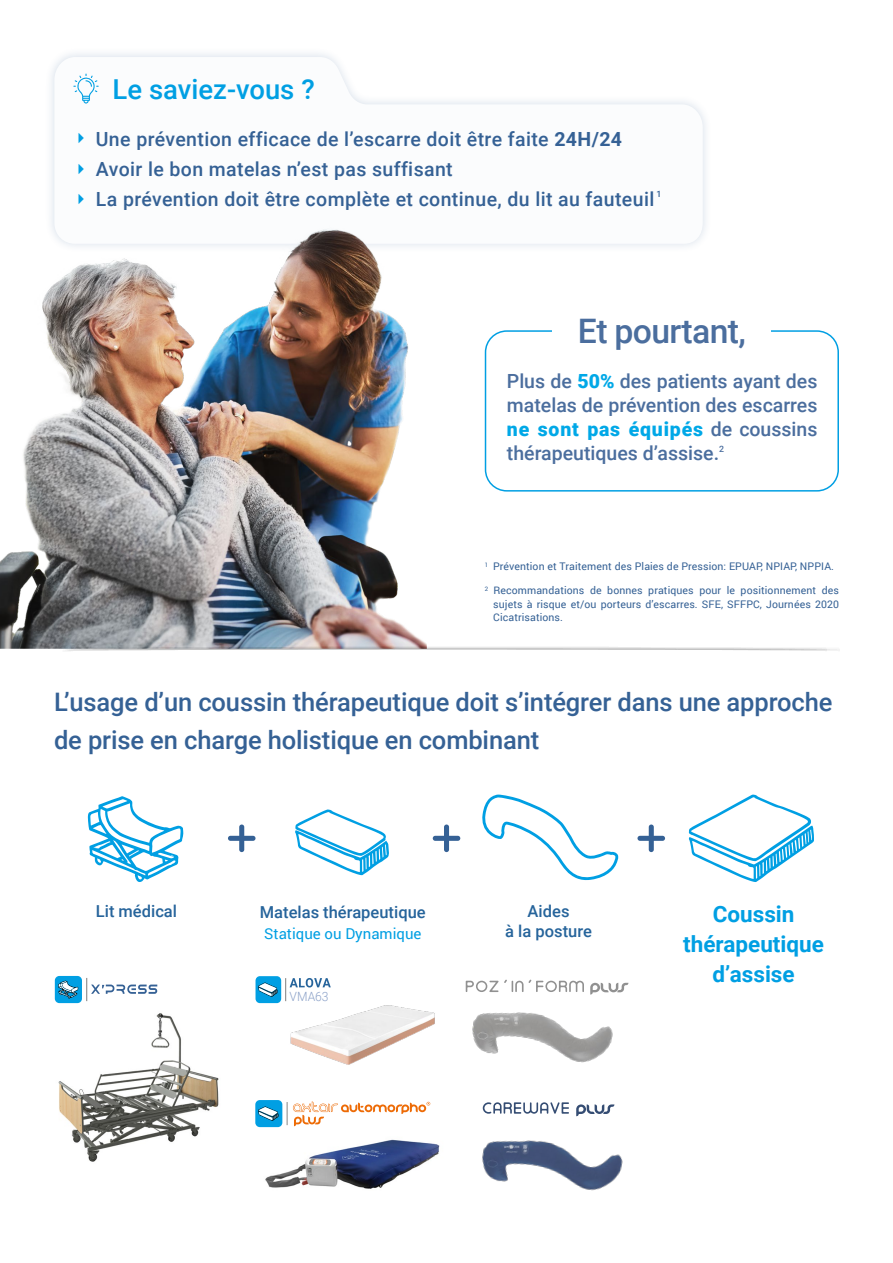
<style>
.page{position:relative;width:893px;height:1263px;background:#fff}
.page>*{position:absolute;margin:0;border:0;box-sizing:border-box;transform-origin:0 0}
.t1{font:500 33.75px "Roboto";letter-spacing:-.02em;color:#4b6e9e}
.t2{font:500 27.45px "Roboto";color:#009fe3}
.t3{font:500 25.5px/37.5px "Roboto";letter-spacing:-.005em;color:#356195}
.t4{font:700 22.5px/30px "Roboto";color:#009fe3;text-align:center}
.t5{font:500 19.5px/30.3px "Roboto";letter-spacing:.02em;color:#356195}
.t6{font:500 19.5px/24px "Roboto";color:#4b6e9e;text-align:justify}
.t7{font:500 16.5px/19.8px "Roboto";color:#26649b;text-align:center}
.t8{font:15px "Roboto";color:#009fe3}
.t9{font:300 12.75px "Roboto";color:#8ba1c8;scale:.95 1}
.t10{font:10.5px/13.5px "Roboto";letter-spacing:.01em;color:#356195;text-align:justify}
.t11{font:500 8.7px "Roboto";color:#356195}
.t12{font:500 8.7px "Roboto";color:#4b6e9e}
.s1{font-family:"Arrows";font-weight:400;font-size:27.45px;color:#009fe3}
.s2{font-weight:700}
.s3{font-weight:900;color:#00a8e7}
</style>
<div class="page">
<svg style="left:88px;top:796px;width:95px;height:86px"></svg>
<svg style="left:295px;top:809px;width:94px;height:66px"></svg>
<svg style="left:482px;top:794px;width:137px;height:86px"></svg>
<svg style="left:689px;top:794px;width:125px;height:88px"></svg>
<div style="left:228px;top:836px;width:28px;height:5px;background:#356195;border-radius:3px"></div>
<div style="left:239px;top:824px;width:5px;height:28px;background:#356195;border-radius:3px"></div>
<div style="left:433px;top:836px;width:27px;height:5px;background:#356195;border-radius:3px"></div>
<div style="left:444px;top:824px;width:5px;height:28px;background:#356195;border-radius:3px"></div>
<div style="left:637px;top:836px;width:28px;height:5px;background:#356195;border-radius:3px"></div>
<div style="left:649px;top:824px;width:5px;height:28px;background:#356195;border-radius:3px"></div>
<img style="left:58px;top:1013px;width:161px;height:149px">
<div style="left:55px;top:976px;width:27px;height:27px;background:#009fe3;border-radius:5px"></div>
<svg style="left:58px;top:981px;width:20px;height:18px"></svg>
<svg style="left:86px;top:978px;width:71px;height:23px"></svg>
<div style="left:256px;top:976px;width:25px;height:27px;background:#009fe3;border-radius:4px"></div>
<svg style="left:258px;top:982px;width:20px;height:15px"></svg>
<svg style="left:285px;top:978px;width:46px;height:21px"></svg>
<img style="left:277px;top:999px;width:158px;height:66px">
<div style="left:255px;top:1100px;width:27px;height:27px;background:#009fe3;border-radius:5px"></div>
<svg style="left:258px;top:1106px;width:21px;height:15px"></svg>
<svg style="left:287px;top:1101px;width:143px;height:25px"></svg>
<img style="left:265px;top:1139px;width:175px;height:50px">
<svg style="left:466px;top:979px;width:162px;height:14px"></svg>
<img style="left:472px;top:993px;width:141px;height:70px">
<svg style="left:483px;top:1102px;width:131px;height:14px"></svg>
<img style="left:482px;top:1140px;width:141px;height:51px">
<div style="left:45px;top:47px;width:667px;height:207px;background:#356195;opacity:.2"></div>
<svg style="left:54px;top:57px;width:649px;height:187px"></svg>
<svg style="left:73px;top:74px;width:26px;height:30px"></svg>
<img style="left:0;top:195px;width:427px;height:454px">
<div style="left:485px;top:330px;width:354px;height:162px;border:2px solid #009fe3;border-radius:21px"></div>
<div style="left:553px;top:317px;width:218px;height:34px;background:#fff"></div>
<img style="left:41px;top:645px;width:798px;height:6px">
<h2 class="t2" style="left:113px;top:70px;width:204px">Le saviez-vous ?</h2>
<h3 class="t5" style="left:77px;top:123px;width:579px"><span class="s1">Q</span> Une prévention efficace de l’escarre doit être faite <span class="s2">24H/24<br></span><span class="s1">Q</span> Avoir le bon matelas n’est pas suffisant<br><span class="s1">Q</span> La prévention doit être complète et continue, du lit au fauteuil</h3>
<p class="t11" style="left:656px;top:188px;width:6px">1</p>
<h1 class="t1" style="left:578px;top:307px;width:169px">Et pourtant,</h1>
<h3 class="t6" style="left:507px;top:369px;width:312px">Plus de <span class="s3">50%</span> des patients ayant des matelas de prévention des escarres <span class="s3">ne sont pas équipés</span> de coussins thérapeutiques d’assise.</h3>
<p class="t12" style="left:719px;top:443px;width:6px">2</p>
<p class="t10" style="left:485px;top:559px;width:351px"><sup>1</sup> Prévention et Traitement des Plaies de Pression: EPUAP, NPIAP, NPPIA.</p>
<p class="t10" style="left:493px;top:583px;width:347px;text-indent:-9px"><sup>2</sup> Recommandations de bonnes pratiques pour le positionnement des sujets à risque et/ou porteurs d’escarres. SFE, SFFPC, Journées 2020<br>Cicatrisations.</p>
<h3 class="t3" style="left:54px;top:683px;width:780px">L’usage d’un coussin thérapeutique doit s’intégrer dans une approche de prise en charge holistique en combinant</h3>
<h3 class="t7" style="left:96px;top:901px;width:83px">Lit médical</h3>
<h3 class="t7" style="left:260px;top:902px;width:167px">Matelas thérapeutique</h3>
<h3 class="t8" style="left:264px;top:923px;width:159px">Statique ou Dynamique</h3>
<p class="t9" style="left:290px;top:987px;width:43px">VMA63</p>
<h3 class="t7" style="left:505px;top:901px;width:88px">Aides<br>à la posture</h3>
<h3 class="t4" style="left:683px;top:898px;width:142px">Coussin thérapeutique d’assise</h3>
</div>
